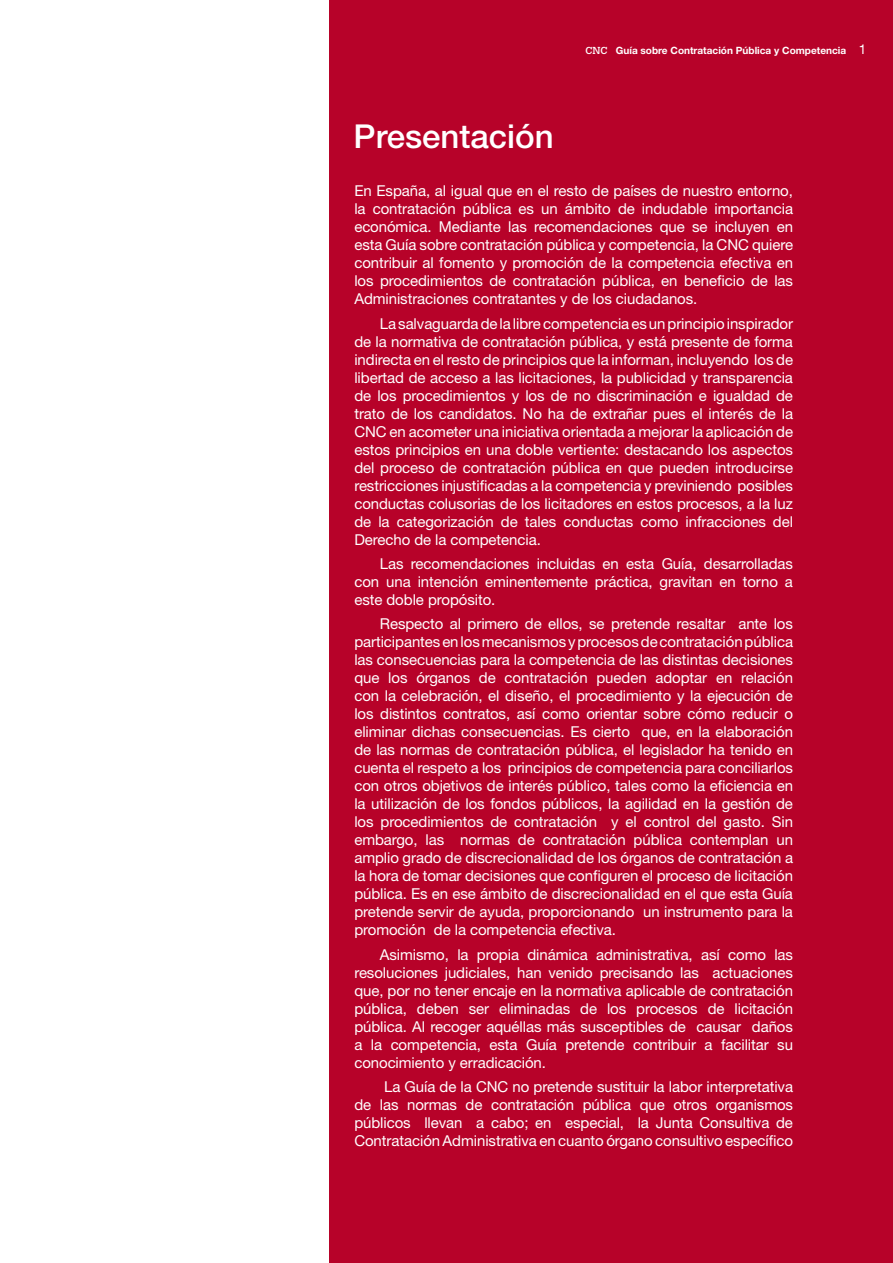
<style>
.page{position:relative;width:893px;height:1263px;background:#fff}
.page>*{position:absolute;margin:0;border:0;box-sizing:border-box;transform-origin:0 0}
.t1{font:500 33px "Helvetica Neue LT Std";color:#fff}
.t2{font:15px/18px "Helvetica Neue";letter-spacing:-.005em;color:#fff;text-align:justify}
.t3{font:700 10.05px "Helvetica Neue";color:#fff}
.s1{font-family:"Calvert MT Std";font-weight:400}
.s2{font-weight:400;font-size:13.5px}
</style>
<div class="page">
<div style="left:330px;top:0;width:563px;height:1263px;background:#b70229"></div>
<p class="t3" style="left:585px;top:44px;width:283px"><span class="s1">CNC</span> Guía sobre Contratación Pública y Competencia <span class="s2">1</span></p>
<h1 class="t1" style="left:354px;top:116px;width:201px">Presentación</h1>
<p class="t2" style="left:354px;top:182px;width:440px">En España, al igual que en el resto de países de nuestro entorno, la contratación pública es un ámbito de indudable importancia económica. Mediante las recomendaciones que se incluyen en esta Guía sobre contratación pública y competencia, la CNC quiere contribuir al fomento y promoción de la competencia efectiva en los procedimientos de contratación pública, en beneficio de las Administraciones contratantes y de los ciudadanos.</p>
<p class="t2" style="left:354px;top:314px;width:440px;text-indent:26px">La salvaguarda de la libre competencia es un principio inspirador de la normativa de contratación pública, y está presente de forma indirecta en el resto de principios que la informan, incluyendo los de libertad de acceso a las licitaciones, la publicidad y transparencia de los procedimientos y los de no discriminación e igualdad de trato de los candidatos. No ha de extrañar pues el interés de la CNC en acometer una iniciativa orientada a mejorar la aplicación de estos principios en una doble vertiente: destacando los aspectos del proceso de contratación pública en que pueden introducirse restricciones injustificadas a la competencia y previniendo posibles conductas colusorias de los licitadores en estos procesos, a la luz de la categorización de tales conductas como infracciones del Derecho de la competencia.</p>
<p class="t2" style="left:354px;top:554px;width:440px;text-indent:26px">Las recomendaciones incluidas en esta Guía, desarrolladas con una intención eminentemente práctica, gravitan en torno a este doble propósito.</p>
<p class="t2" style="left:354px;top:615px;width:440px;text-indent:26px">Respecto al primero de ellos, se pretende resaltar ante los participantes en los mecanismos y procesos de contratación pública las consecuencias para la competencia de las distintas decisiones que los órganos de contratación pueden adoptar en relación con la celebración, el diseño, el procedimiento y la ejecución de los distintos contratos, así como orientar sobre cómo reducir o eliminar dichas consecuencias. Es cierto que, en la elaboración de las normas de contratación pública, el legislador ha tenido en cuenta el respeto a los principios de competencia para conciliarlos con otros objetivos de interés público, tales como la eficiencia en la utilización de los fondos públicos, la agilidad en la gestión de los procedimientos de contratación y el control del gasto. Sin embargo, las normas de contratación pública contemplan un amplio grado de discrecionalidad de los órganos de contratación a la hora de tomar decisiones que configuren el proceso de licitación pública. Es en ese ámbito de discrecionalidad en el que esta Guía pretende servir de ayuda, proporcionando un instrumento para la promoción de la competencia efectiva.</p>
<p class="t2" style="left:354px;top:945px;width:440px;text-indent:26px">Asimismo, la propia dinámica administrativa, así como las resoluciones judiciales, han venido precisando las actuaciones que, por no tener encaje en la normativa aplicable de contratación pública, deben ser eliminadas de los procesos de licitación pública. Al recoger aquéllas más susceptibles de causar daños a la competencia, esta Guía pretende contribuir a facilitar su conocimiento y erradicación.</p>
<p class="t2" style="left:354px;top:1077px;width:440px;text-indent:30px">La Guía de la CNC no pretende sustituir la labor interpretativa de las normas de contratación pública que otros organismos públicos llevan a cabo; en especial, la Junta Consultiva de Contratación Administrativa en cuanto órgano consultivo específico</p>
</div>
